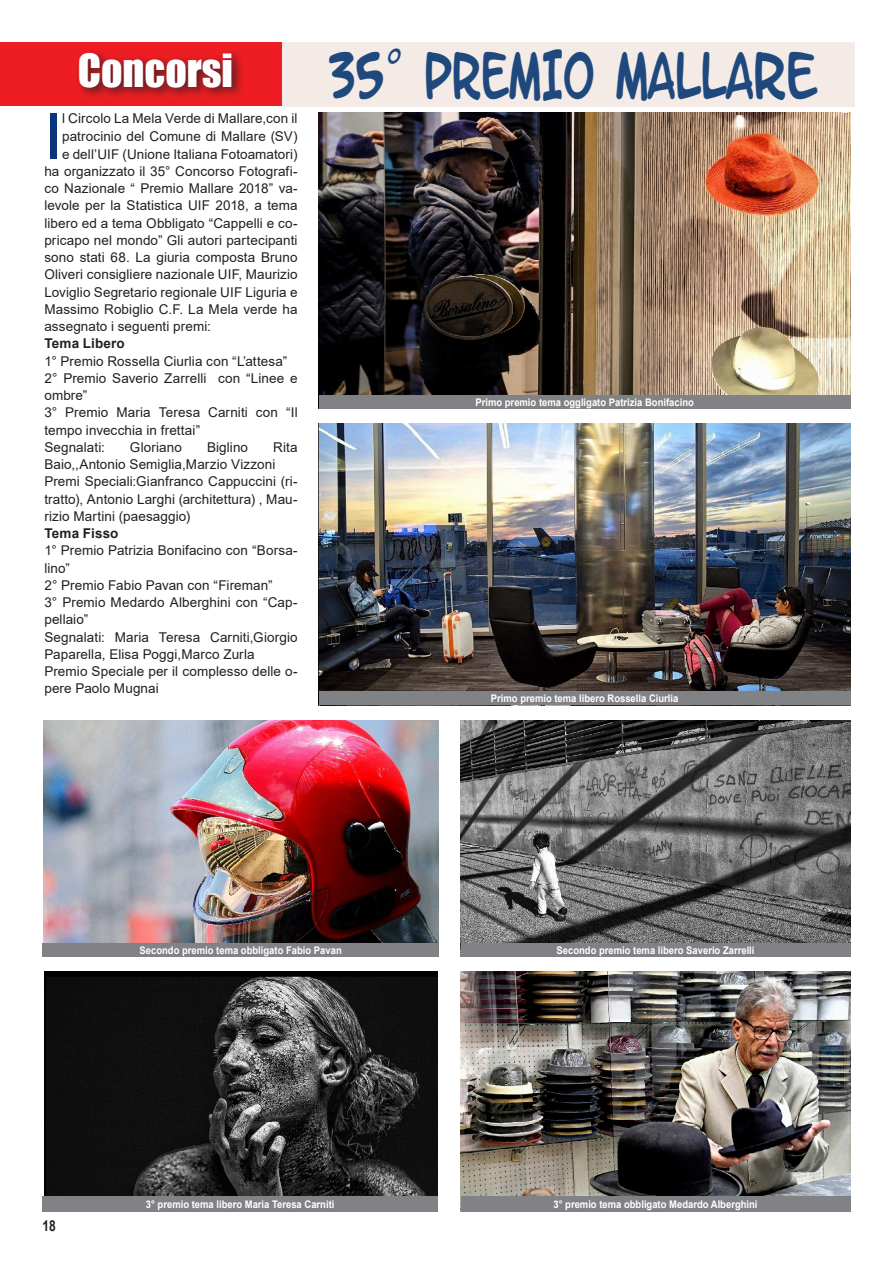
<style>
.page{position:relative;width:893px;height:1263px;background:#fff}
.page>*{position:absolute;margin:0;border:0;box-sizing:border-box;transform-origin:0 0}
.t1{font:63.75px "Arial";color:#08357c}
.t2{font:55.2px "Letter O Matic";color:#1f497d;scale:.71 1}
.t3{font:42px "Impact";color:#fff}
.t4{font:700 15px "Arial";color:#231f20;scale:.8 1}
.t5{font:13.5px/17.2px "Arial";letter-spacing:.005em;color:#231f20}
.t6{font:700 13.5px "Arial";letter-spacing:.015em;color:#231f20}
.t7{font:700 10.5px "Arial";color:#fff;scale:.9 1}
</style>
<div class="page">
<div style="left:0;top:43px;width:282px;height:63px;background:#ee1d23"></div>
<div style="left:75px;top:48px;width:170px;height:52px;background:#231f20;opacity:.75"></div>
<img style="left:319px;top:113px;width:531px;height:282px">
<div style="left:282px;top:42px;width:573px;height:65px;background:#f4ebe7"></div>
<img style="left:319px;top:423px;width:531px;height:268px">
<img style="left:43px;top:720px;width:396px;height:237px">
<img style="left:461px;top:720px;width:389px;height:223px">
<img style="left:44px;top:972px;width:394px;height:225px">
<img style="left:461px;top:972px;width:389px;height:225px">
<div style="left:319px;top:395px;width:531px;height:14px;background:#808285"></div>
<div style="left:319px;top:691px;width:531px;height:14px;background:#808285"></div>
<div style="left:43px;top:943px;width:396px;height:13px;background:#808285"></div>
<div style="left:461px;top:943px;width:389px;height:13px;background:#808285"></div>
<div style="left:461px;top:1197px;width:389px;height:15px;background:#808285"></div>
<div style="left:43px;top:1197px;width:395px;height:15px;background:#808285"></div>
<h3 class="t3" style="left:78px;top:38px;width:157px">CONCORSI</h3>
<h2 class="t2" style="left:327px;top:55px;width:691px">35° PREMIO MALLARE</h2>
<h1 class="t1" style="left:44px;top:92px;width:19px">I</h1>
<p class="t5" style="left:62px;top:109px;width:237px">l Circolo La Mela Verde di Mallare,con il</p>
<p class="t5" style="left:62px;top:127px;width:237px">patrocinio del Comune di Mallare (SV)</p>
<p class="t5" style="left:62px;top:145px;width:237px">e dell’UIF (Unione Italiana Fotoamatori)</p>
<p class="t5" style="left:44px;top:162px;width:255px">ha organizzato il 35° Concorso Fotografi-</p>
<p class="t5" style="left:44px;top:180px;width:255px">co Nazionale “ Premio Mallare 2018” va-</p>
<p class="t5" style="left:44px;top:197px;width:255px">levole per la Statistica UIF 2018, a tema</p>
<p class="t5" style="left:44px;top:214px;width:255px">libero ed a tema Obbligato “Cappelli e co-</p>
<p class="t5" style="left:44px;top:231px;width:255px">pricapo nel mondo” Gli autori partecipanti</p>
<p class="t5" style="left:44px;top:249px;width:255px">sono stati 68. La giuria composta Bruno</p>
<p class="t5" style="left:44px;top:266px;width:255px">Oliveri consigliere nazionale UIF, Maurizio</p>
<p class="t5" style="left:44px;top:283px;width:255px">Loviglio Segretario regionale UIF Liguria e</p>
<p class="t5" style="left:44px;top:300px;width:255px">Massimo Robiglio C.F. La Mela verde ha</p>
<p class="t5" style="left:44px;top:318px;width:168px">assegnato i seguenti premi:</p>
<p class="t6" style="left:44px;top:334px;width:82px">Tema Libero</p>
<p class="t5" style="left:44px;top:352px;width:255px">1° Premio Rossella Ciurlia con “L’attesa”<br>2° Premio Saverio Zarrelli con “Linee e ombre”<br>3° Premio Maria Teresa Carniti con “Il tempo invecchia in frettai”<br>Segnalati:</p>
<p class="t5" style="left:130px;top:438px;width:54px">Gloriano</p>
<p class="t5" style="left:207px;top:438px;width:43px">Biglino</p>
<p class="t5" style="left:44px;top:438px;width:255px;text-indent:229px">Rita Baio,,Antonio Semiglia,Marzio Vizzoni Premi Speciali:Gianfranco Cappuccini (ri&shy;tratto), Antonio Larghi (architettura) , Mau&shy;rizio Martini (paesaggio)</p>
<p class="t6" style="left:44px;top:524px;width:76px">Tema Fisso</p>
<p class="t5" style="left:44px;top:542px;width:255px">1° Premio Patrizia Bonifacino con “Borsa&shy;lino”<br>2° Premio Fabio Pavan con “Fireman”<br>3° Premio Medardo Alberghini con “Cap&shy;pellaio”<br>Segnalati: Maria Teresa Carniti,Giorgio<br>Paparella, Elisa Poggi,Marco Zurla<br>Premio Speciale per il complesso delle o&shy;pere Paolo Mugnai</p>
<p class="t7" style="left:475px;top:395px;width:244px">Primo premio tema oggligato Patrizia Bonifacino</p>
<p class="t7" style="left:491px;top:691px;width:210px">Primo premio tema libero Rossella Ciurlia</p>
<p class="t7" style="left:140px;top:942px;width:226px">Secondo premio tema obbligato Fabio Pavan</p>
<p class="t7" style="left:557px;top:942px;width:221px">Secondo premio tema libero Saverio Zarrelli</p>
<p class="t4" style="left:43px;top:1215px;width:18px">18</p>
<p class="t7" style="left:146px;top:1197px;width:211px">3° premio tema libero Maria Teresa Carniti</p>
<p class="t7" style="left:554px;top:1197px;width:228px">3° premio tema obbligato Medardo Alberghini</p>
</div>
